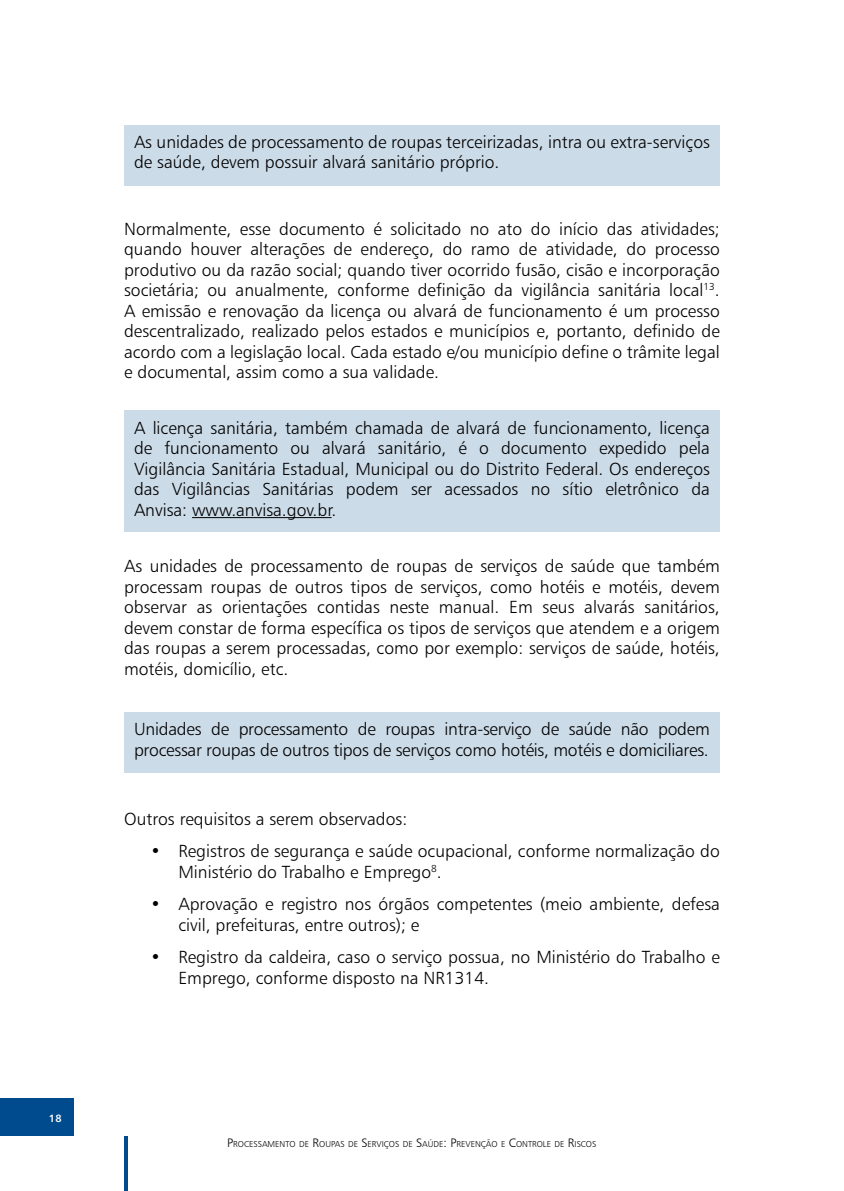
<style>
.page{position:relative;width:844px;height:1191px;background:#fff}
.page>*{position:absolute;margin:0;border:0;box-sizing:border-box;transform-origin:0 0}
.t1{font:17.5px/20.5px "Humanist 777 BT Light B";color:#000}
.t2{font:10.5px "Humanist 777 BT Bold B";color:#fff}
.t3{font:8.58px "Humanist 777 BT Light B";color:#000}
.s1{font-size:12.25px}
</style>
<div class="page">
<hr style="left:124px;top:1136px;width:4px;height:55px;background:#004b8d">
<div style="left:0;top:1098px;width:74px;height:37px;background:#004b8d"></div>
<div style="left:124px;top:125px;width:595px;height:60px;background:#ccdbe8"></div>
<div style="left:124px;top:410px;width:595px;height:122px;background:#ccdbe8"></div>
<hr style="left:192px;top:517px;width:139px;height:1px;background:#000">
<div style="left:124px;top:712px;width:595px;height:60px;background:#ccdbe8"></div>
<p class="t2" style="left:49px;top:1111px;width:14px">18</p>
<p class="t1" style="left:134px;top:131px;width:577px">As unidades de processamento de roupas terceirizadas, intra ou extra-serviços de saúde, devem possuir alvará sanitário próprio.</p>
<p class="t1" style="left:124px;top:218px;width:597px;text-align:justify">Normalmente, esse documento é solicitado no ato do início das atividades; quando houver alterações de endereço, do ramo de atividade, do processo produtivo ou da razão social; quando tiver ocorrido fusão, cisão e incorporação societária; ou anualmente, conforme definição da vigilância sanitária local<sup>13</sup>.<br>A emissão e renovação da licença ou alvará de funcionamento é um processo descentralizado, realizado pelos estados e municípios e, portanto, definido de acordo com a legislação local. Cada estado e/ou município define o trâmite legal e documental, assim como a sua validade.</p>
<p class="t1" style="left:134px;top:417px;width:577px;text-align:justify">A licença sanitária, também chamada de alvará de funcionamento, licença de funcionamento ou alvará sanitário, é o documento expedido pela Vigilância Sanitária Estadual, Municipal ou do Distrito Federal. Os endereços das Vigilâncias Sanitárias podem ser acessados no sítio eletrônico da Anvisa: www.anvisa.gov.br.</p>
<p class="t1" style="left:124px;top:556px;width:597px;text-align:justify">As unidades de processamento de roupas de serviços de saúde que também processam roupas de outros tipos de serviços, como hotéis e motéis, devem observar as orientações contidas neste manual. Em seus alvarás sanitários, devem constar de forma específica os tipos de serviços que atendem e a origem das roupas a serem processadas, como por exemplo: serviços de saúde, hotéis, motéis, domicílio, etc.</p>
<p class="t1" style="left:134px;top:718px;width:577px">Unidades de processamento de roupas intra-serviço de saúde não podem processar roupas de outros tipos de serviços como hotéis, motéis e domiciliares.</p>
<p class="t1" style="left:124px;top:808px;width:284px">Outros requisitos a serem observados:</p>
<p class="t1" style="left:178px;top:840px;width:542px;text-indent:-28px">• Registros de segurança e saúde ocupacional, conforme normalização do<br>Ministério do Trabalho e Emprego<sup>8</sup>.</p>
<p class="t1" style="left:178px;top:893px;width:543px;text-indent:-28px">• Aprovação e registro nos órgãos competentes (meio ambiente, defesa civil, prefeituras, entre outros); e</p>
<p class="t1" style="left:178px;top:946px;width:542px;text-indent:-28px">• Registro da caldeira, caso o serviço possua, no Ministério do Trabalho e<br>Emprego, conforme disposto na NR1314.</p>
<p class="t3" style="left:227px;top:1138px;width:370px"><span class="s1">P</span>ROCESSAMENTO DE <span class="s1">R</span>OUPAS DE <span class="s1">S</span> ERVIÇOS DE <span class="s1">S</span>AÚDE<span class="s1">: P</span>REVENÇÃO E <span class="s1">C</span>ONTROLE DE <span class="s1">R</span>ISCOS</p>
</div>
